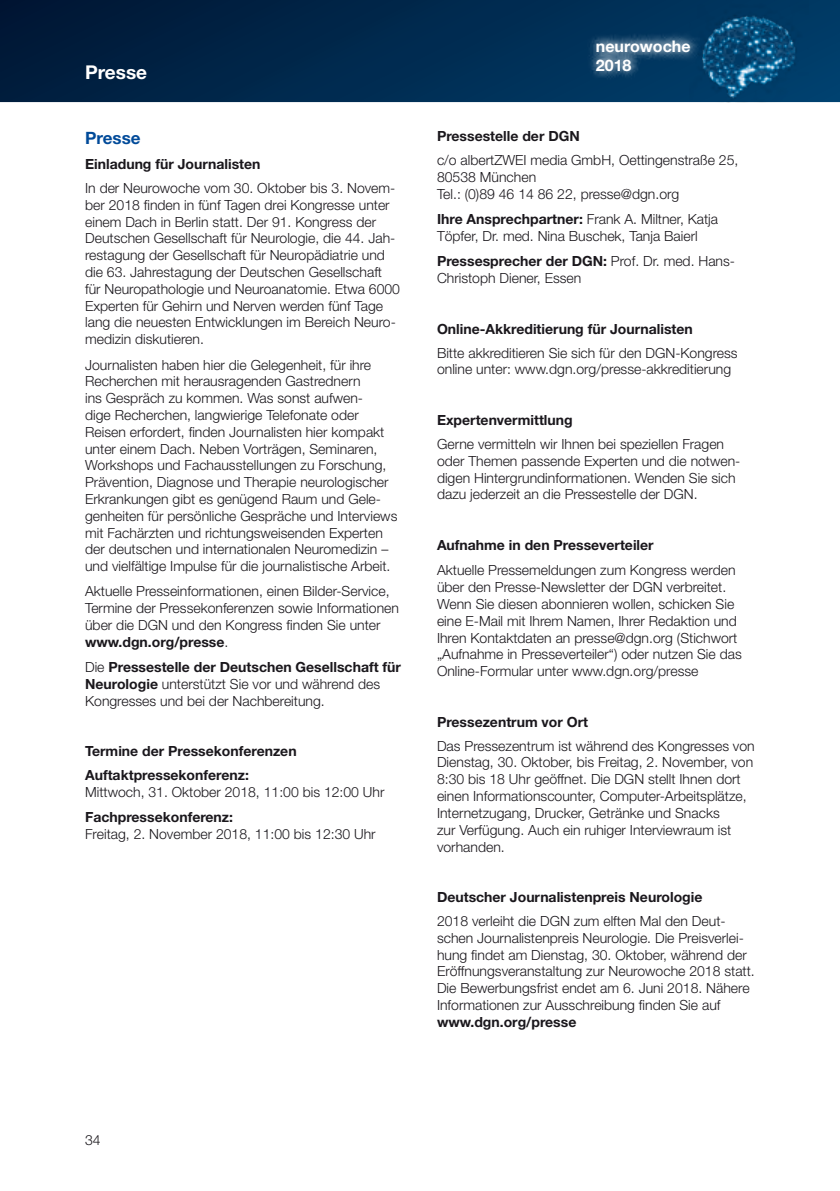
<style>
.page{position:relative;width:840px;height:1191px;background:#fff}
.page>*{position:absolute;margin:0;border:0;box-sizing:border-box;transform-origin:0 0}
.t1{font:700 19px "Helvetica Neue";color:#fff}
.t2{font:700 17px "Helvetica Neue";color:#004a99}
.t3{font:700 16px/18.4px "Helvetica Neue";color:#fff}
.t4{font:300 14px/16.8px "Helvetica Neue";color:#1a171c}
.t5{font:700 14px/23.8px "Helvetica Neue";color:#1a171c}
.s1{font-weight:700}
</style>
<div class="page">
<svg style="left:0;top:0;width:839px;height:102px;background:#00274c"></svg>
<svg style="left:586px;top:31px;width:103px;height:50px;background:#255275"></svg>
<img style="left:689px;top:0;width:119px;height:102px">
<h1 class="t1" style="left:85px;top:61px;width:63px">Presse</h1>
<p class="t2" style="left:85px;top:127px;width:57px">Presse</p>
<p class="t5" style="left:85px;top:152px;width:177px">Einladung für Journalisten</p>
<p class="t4" style="left:85px;top:179px;width:316px">In der Neurowoche vom 30. Oktober bis 3. Novem&shy;ber 2018 finden in fünf Tagen drei Kongresse unter einem Dach in Berlin statt. Der 91. Kongress der Deutschen Gesellschaft für Neurologie, die 44. Jah&shy;restagung der Gesellschaft für Neuropädiatrie und die 63. Jahrestagung der Deutschen Gesellschaft für Neuropathologie und Neuroanatomie. Etwa 6000<br>Experten für Gehirn und Nerven werden fünf Tage lang die neuesten Entwicklungen im Bereich Neuro&shy;medizin diskutieren.</p>
<p class="t4" style="left:85px;top:356px;width:313px">Journalisten haben hier die Gelegenheit, für ihre Recherchen mit herausragenden Gastrednern<br>ins Gespräch zu kommen. Was sonst aufwen-<br>dige Recherchen, langwierige Telefonate oder Reisen erfordert, finden Journalisten hier kompakt unter einem Dach. Neben Vorträgen, Seminaren, Workshops und Fachausstellungen zu Forschung, Prävention, Diagnose und Therapie neurologischer Erkrankungen gibt es genügend Raum und Gele&shy;genheiten für persönliche Gespräche und Interviews mit Fachärzten und richtungsweisenden Experten der deutschen und internationalen Neuromedizin – und vielfältige Impulse für die journalistische Arbeit.</p>
<p class="t4" style="left:85px;top:583px;width:315px">Aktuelle Presseinformationen, einen Bilder-Service, Termine der Pressekonferenzen sowie Informationen über die DGN und den Kongress finden Sie unter <span class="s1">www.dgn.org/presse</span>.</p>
<p class="t4" style="left:85px;top:658px;width:317px">Die <span class="s1">Pressestelle der Deutschen Gesellschaft für<br>Neurologie</span> unterstützt Sie vor und während des<br>Kongresses und bei der Nachbereitung.</p>
<p class="t5" style="left:85px;top:739px;width:213px">Termine der Pressekonferenzen<br>Auftaktpressekonferenz:</p>
<p class="t4" style="left:85px;top:783px;width:301px">Mittwoch, 31. Oktober 2018, 11:00 bis 12:00 Uhr</p>
<p class="t5" style="left:85px;top:805px;width:149px">Fachpressekonferenz:</p>
<p class="t4" style="left:85px;top:825px;width:292px">Freitag, 2. November 2018, 11:00 bis 12:30 Uhr</p>
<p class="t3" style="left:595px;top:37px;width:96px">neurowoche<br>2018</p>
<p class="t5" style="left:437px;top:124px;width:144px">Pressestelle der DGN</p>
<p class="t4" style="left:437px;top:152px;width:303px">c/o albertZWEI media GmbH, Oettingenstraße 25,<br>80538 München<br>Tel. : (0)89 46 14 86 22, presse@dgn. org</p>
<p class="t4" style="left:437px;top:210px;width:282px"><span class="s1">Ihre Ansprechpartner:</span> Frank A. Miltner, Katja<br>Töpfer, Dr. med. Nina Buschek, Tanja Baierl</p>
<p class="t4" style="left:437px;top:253px;width:299px"><span class="s1">Pressesprecher der DGN:</span> Prof. Dr. med. Hans-<br>Christoph Diener, Essen</p>
<p class="t5" style="left:437px;top:316px;width:257px">Online-Akkreditierung für Journalisten</p>
<p class="t4" style="left:437px;top:344px;width:302px">Bitte akkreditieren Sie sich für den DGN-Kongress online unter: www. dgn. org/presse-akkreditierung</p>
<p class="t5" style="left:437px;top:408px;width:137px">Expertenvermittlung</p>
<p class="t4" style="left:437px;top:435px;width:305px">Gerne vermitteln wir Ihnen bei speziellen Fragen oder Themen passende Experten und die notwen&shy;digen Hintergrundinformationen. Wenden Sie sich dazu jederzeit an die Pressestelle der DGN.</p>
<p class="t5" style="left:437px;top:533px;width:218px">Aufnahme in den Presseverteiler</p>
<p class="t4" style="left:437px;top:561px;width:306px">Aktuelle Pressemeldungen zum Kongress werden über den Presse-Newsletter der DGN verbreitet.<br>Wenn Sie diesen abonnieren wollen, schicken Sie eine E-Mail mit Ihrem Namen, Ihrer Redaktion und Ihren Kontaktdaten an presse@dgn. org (Stichwort „Aufnahme in Presseverteiler“) oder nutzen Sie das Online-Formular unter www. dgn. org/presse</p>
<p class="t5" style="left:437px;top:709px;width:152px">Pressezentrum vor Ort</p>
<p class="t4" style="left:437px;top:737px;width:319px">Das Pressezentrum ist während des Kongresses von Dienstag, 30. Oktober, bis Freitag, 2. November, von 8:30 bis 18 Uhr geöffnet. Die DGN stellt Ihnen dort einen Informationscounter, Computer-Arbeitsplätze, Internetzugang, Drucker, Getränke und Snacks<br>zur Verfügung. Auch ein ruhiger Interviewraum ist vorhanden.</p>
<p class="t5" style="left:437px;top:885px;width:267px">Deutscher Journalistenpreis Neurologie</p>
<p class="t4" style="left:437px;top:912px;width:316px">2018 verleiht die DGN zum elften Mal den Deut&shy;schen Journalistenpreis Neurologie. Die Preisverlei&shy;hung findet am Dienstag, 30. Oktober, während der Eröffnungsveranstaltung zur Neurowoche 2018 statt.<br>Die Bewerbungsfrist endet am 6. Juni 2018. Nähere Informationen zur Ausschreibung finden Sie auf</p>
<p class="t5" style="left:437px;top:1009px;width:141px">www.dgn.org/presse</p>
<p class="t4" style="left:85px;top:1131px;width:17px">34</p>
</div>
